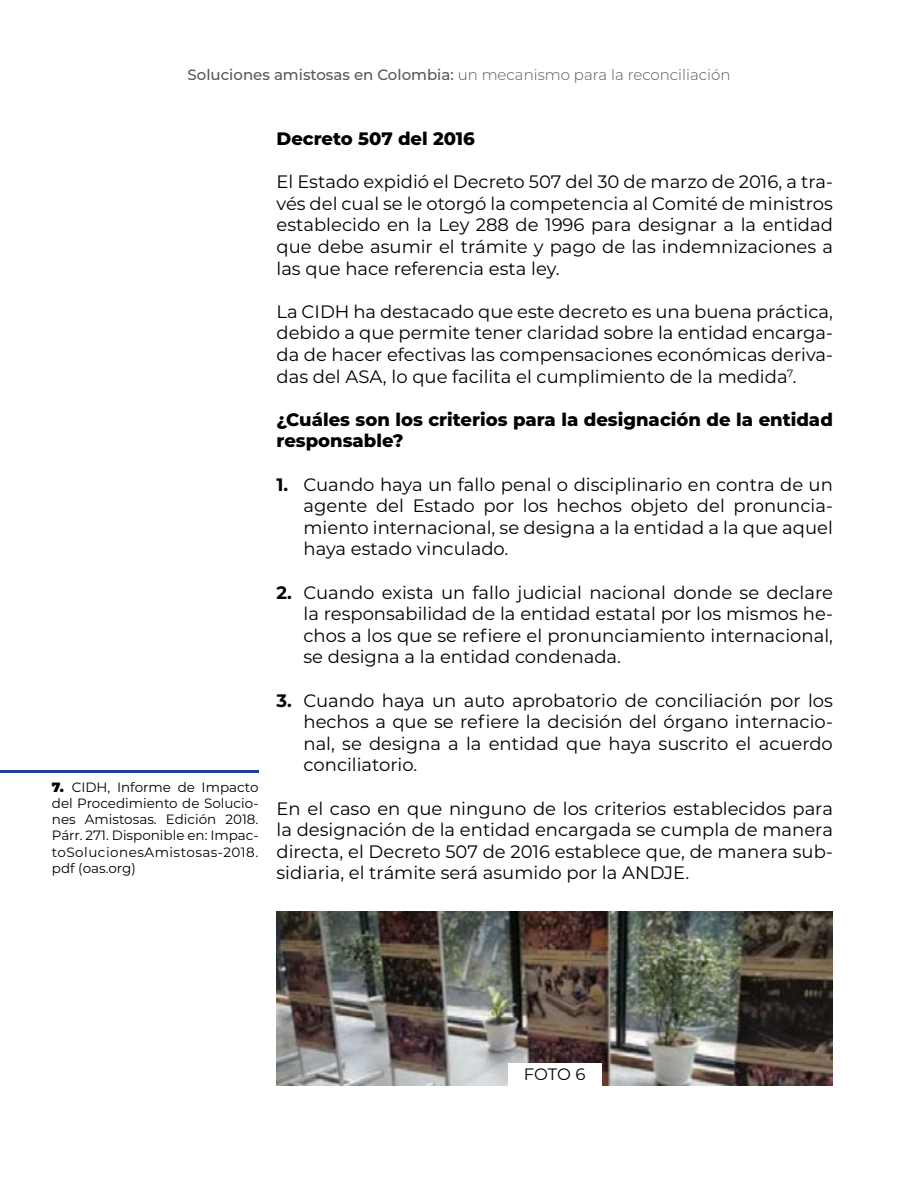
<style>
.page{position:relative;width:918px;height:1188px;background:#fff}
.page>*{position:absolute;margin:0;border:0;box-sizing:border-box;transform-origin:0 0}
.t1{font:18px/21.6px "Montserrat";color:#000;text-align:justify}
.t2{font:800 18px/21.6px "Montserrat";color:#000}
.t3{font:16.5px "Montserrat";color:#000}
.t4{font:300 15px "Montserrat";color:#575756}
.t5{font:13.5px/16.2px "Montserrat";letter-spacing:.035em;color:#000;text-align:justify}
.s1{font-weight:500}
.s2{font-weight:900}
.s3{font-weight:700}
</style>
<div class="page">
<img style="left:277px;top:912px;width:556px;height:173px">
<hr style="left:0;top:771px;width:259px;height:2px;background:#204194">
<div style="left:508px;top:1063px;width:94px;height:22px;background:#fff"></div>
<p class="t4" style="left:188px;top:65px;width:544px"><span class="s1">Soluciones amistosas en Colombia:</span> un mecanismo para la reconciliación</p>
<p class="t5" style="left:52px;top:778px;width:208px"><span class="s2">7.</span> CIDH, Informe de Impacto del Procedimiento de Solucio&shy;nes Amistosas. Edición 2018.<br>Párr. 271. Disponible en: Impac&shy;toSolucionesAmistosas-2018. pdf (oas.org)</p>
<p class="t2" style="left:277px;top:127px;width:200px">Decreto 507 del 2016</p>
<p class="t1" style="left:277px;top:170px;width:558px">El Estado expidió el Decreto 507 del 30 de marzo de 2016, a tra&shy;vés del cual se le otorgó la competencia al Comité de ministros establecido en la Ley 288 de 1996 para designar a la entidad que debe asumir el trámite y pago de las indemnizaciones a las que hace referencia esta ley.</p>
<p class="t1" style="left:277px;top:300px;width:558px">La CIDH ha destacado que este decreto es una buena práctica, debido a que permite tener claridad sobre la entidad encarga&shy;da de hacer efectivas las compensaciones económicas deriva&shy;das del ASA, lo que facilita el cumplimiento de la medida<sup>7</sup>.</p>
<p class="t2" style="left:277px;top:408px;width:558px">¿Cuáles son los criterios para la designación de la entidad responsable?</p>
<p class="t1" style="left:304px;top:473px;width:531px;text-indent:-27px"><span class="s3">1.</span> Cuando haya un fallo penal o disciplinario en contra de un agente del Estado por los hechos objeto del pronuncia&shy;miento internacional, se designa a la entidad a la que aquel haya estado vinculado.</p>
<p class="t1" style="left:304px;top:581px;width:531px;text-indent:-27px"><span class="s3">2.</span> Cuando exista un fallo judicial nacional donde se declare la responsabilidad de la entidad estatal por los mismos he&shy;chos a los que se refiere el pronunciamiento internacional, se designa a la entidad condenada.</p>
<p class="t1" style="left:304px;top:689px;width:531px;text-indent:-27px"><span class="s3">3.</span> Cuando haya un auto aprobatorio de conciliación por los hechos a que se refiere la decisión del órgano internacio&shy;nal, se designa a la entidad que haya suscrito el acuerdo conciliatorio.</p>
<p class="t1" style="left:277px;top:797px;width:558px">En el caso en que ninguno de los criterios establecidos para la designación de la entidad encargada se cumpla de manera directa, el Decreto 507 de 2016 establece que, de manera sub&shy;sidiaria, el trámite será asumido por la ANDJE.</p>
<p class="t3" style="left:524px;top:1063px;width:63px">FOTO 6</p>
</div>
